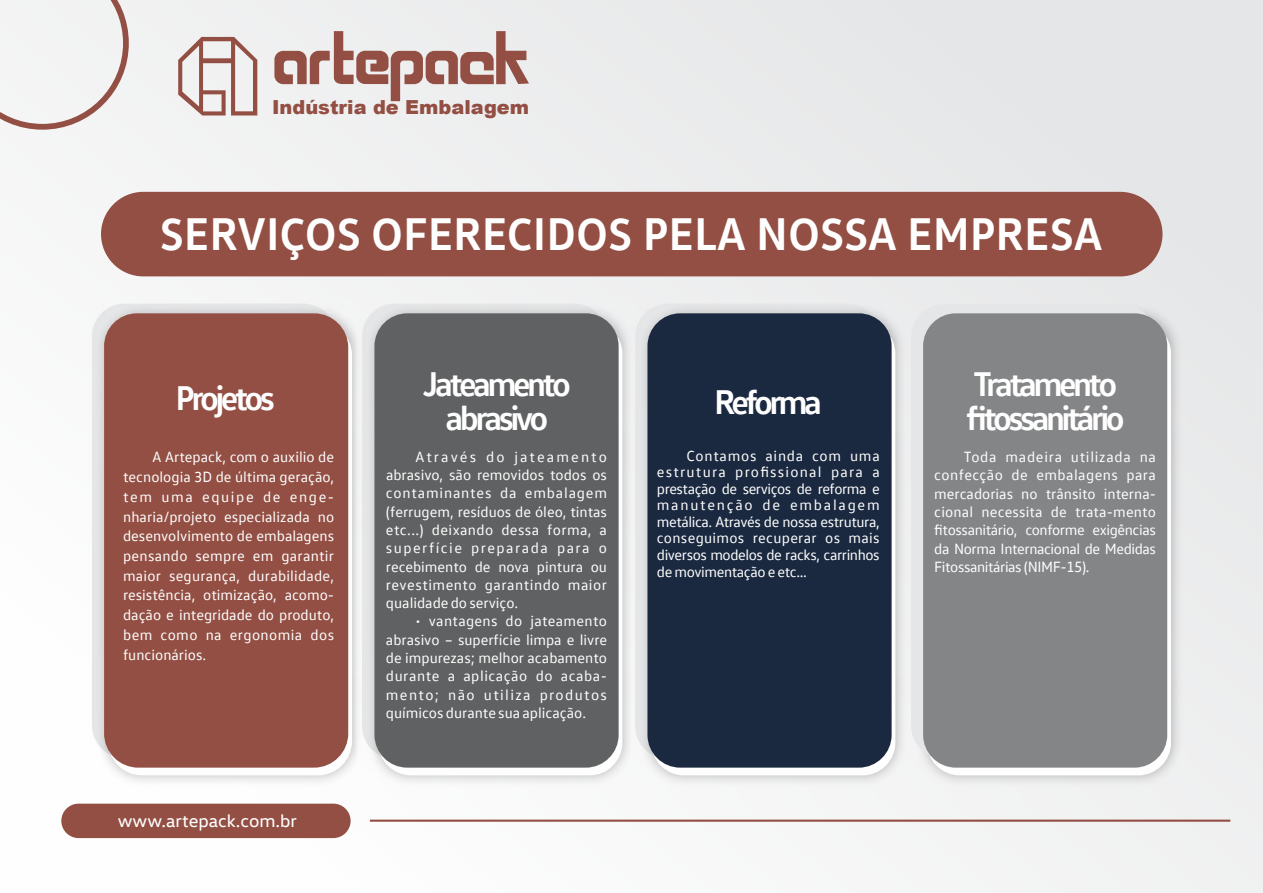
<style>
.page{position:relative;width:1263px;height:893px;background:#fff}
.page>*{position:absolute;margin:0;border:0;box-sizing:border-box;transform-origin:0 0}
.t1{font:700 46.2px "VW Text Office";color:#fefefe}
.t2{font:700 34.65px/33.6px "VW Text Office";letter-spacing:-.1em;color:#fefefe;text-align:center}
.t3{font:900 19.35px "Arial";color:#934f43}
.t4{font:18.15px "VW Head";color:#fefefe}
.t5{font:15px/18.3px "VW Text Office";color:#fefefe;text-align:justify}
</style>
<div class="page">
<div style="left:0;top:0;width:1263px;height:893px;background:linear-gradient(to right,#f9f9f9,#e6e7e8)"></div>
<svg style="left:0;top:0;width:129px;height:130px"></svg>
<img style="left:85px;top:294px;width:271px;height:504px">
<svg style="left:108px;top:321px;width:244px;height:454px"></svg>
<img style="left:356px;top:294px;width:273px;height:504px">
<div style="left:378px;top:321px;width:244px;height:454px;background:#fefefe;border-radius:33px"></div>
<img style="left:629px;top:294px;width:275px;height:504px">
<div style="left:651px;top:321px;width:244px;height:454px;background:#fefefe;border-radius:33px"></div>
<img style="left:904px;top:294px;width:289px;height:504px">
<svg style="left:927px;top:321px;width:244px;height:454px"></svg>
<div style="left:911px;top:304px;width:244px;height:455px;background:#e5e6e7;border-radius:33px"></div>
<div style="left:104px;top:313px;width:244px;height:455px;background:#934f43;border-radius:34px"></div>
<div style="left:374px;top:313px;width:245px;height:455px;background:#606162;border-radius:33px"></div>
<div style="left:647px;top:313px;width:245px;height:455px;background:#1a2940;border-radius:33px"></div>
<div style="left:923px;top:313px;width:244px;height:455px;background:#848587;border-radius:33px"></div>
<div style="left:101px;top:192px;width:1061px;height:84px;background:#934f43;border-radius:42px"></div>
<div style="left:61px;top:804px;width:290px;height:34px;background:#934f43;border-radius:17px"></div>
<hr style="left:370px;top:820px;width:860px;height:2px;background:#934f43">
<svg style="left:274px;top:31px;width:255px;height:70px"></svg>
<svg style="left:178px;top:37px;width:79px;height:78px"></svg>
<p class="t3" style="left:272px;top:100px;width:259px">Indústria de Embalagem</p>
<h1 class="t1" style="left:160px;top:214px;width:944px">SERVIÇOS OFERECIDOS PELA NOSSA EMPRESA</h1>
<h2 class="t2" style="left:176px;top:383px;width:101px">Projetos</h2>
<p class="t5" style="left:123px;top:448px;width:213px;line-height:19.6px;text-indent:30px">A Artepack, com o auxilio de tecnologia 3D de última geração, tem uma equipe de enge&shy;nharia/projeto especializada no desenvolvimento de embalagens pensando sempre em garantir maior segurança, durabilidade, resistência, otimização, acomo&shy;dação e integridade do produto, bem como na ergonomia dos funcionários.</p>
<p class="t4" style="left:118px;top:813px;width:181px">www.artepack.com.br</p>
<h2 class="t2" style="left:423px;top:370px;width:150px">Jateamento abrasivo</h2>
<p class="t5" style="left:386px;top:448px;width:223px;text-indent:30px">Através do jateamento abrasivo, são removidos todos os contaminantes da embalagem (ferrugem, resíduos de óleo, tintas etc...) deixando dessa forma, a superfície preparada para o recebimento de nova pintura ou revestimento garantindo maior qualidade do serviço.</p>
<p class="t5" style="left:386px;top:613px;width:223px;text-indent:30px">• vantagens do jateamento abrasivo – superfície limpa e livre de impurezas; melhor acabamento durante a aplicação do acaba&shy;mento; não utiliza produtos químicos durante sua aplicação.</p>
<h2 class="t2" style="left:714px;top:387px;width:109px">Reforma</h2>
<p class="t5" style="left:657px;top:448px;width:224px;line-height:16.5px;text-indent:30px">Contamos ainda com uma estrutura profissional para a prestação de serviços de reforma e manutenção de embalagem metálica. Através de nossa estrutura, conseguimos recuperar os mais diversos modelos de racks, carrinhos de movimentação e etc...</p>
<h2 class="t2" style="left:966px;top:370px;width:160px;text-align:left">Tratamento fitossanitário</h2>
<p class="t5" style="left:934px;top:449px;width:223px;text-indent:30px">Toda madeira utilizada na confecção de embalagens para mercadorias no trânsito interna&shy;cional necessita de trata-mento fitossanitário, conforme exigências da Norma Internacional de Medidas Fitossanitárias (NIMF-15).</p>
</div>
